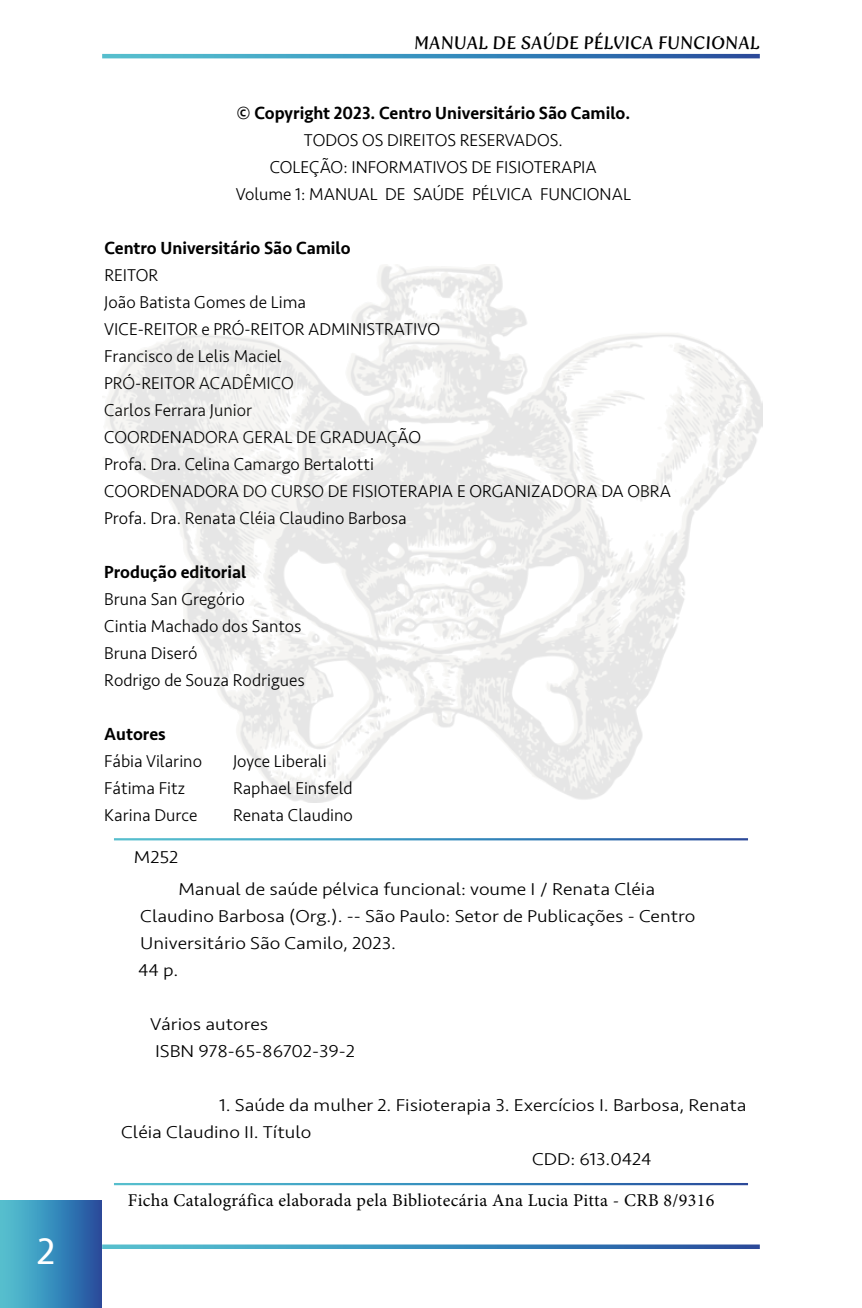
<style>
.page{position:relative;width:862px;height:1308px;background:#fff}
.page>*{position:absolute;margin:0;border:0;box-sizing:border-box;transform-origin:0 0}
.t1{font:38.48px "Seravek";color:#fff}
.t2{font:300 18px/27px "Seravek";color:#000;scale:.96 1}
.t3{font:300 18px/27px "Seravek";color:#000;scale:1.09 1}
.t4{font:500 18px "Seravek";color:#000;scale:.96 1}
.t5{font:18px "Minion Pro";letter-spacing:.02em;color:#000}
.t6{font:18px "Fertigo Pro Script";color:#000}
</style>
<div class="page">
<svg style="left:102px;top:54px;width:657px;height:4px;background:#3a8bba"></svg>
<svg style="left:102px;top:1244px;width:657px;height:5px;background:#4e97c1"></svg>
<div style="left:0;top:1200px;width:101px;height:107px;background:linear-gradient(to right,#54c9d5,#2250a1)"></div>
<img style="left:102px;top:265px;width:659px;height:537px">
<h1 class="t1" style="left:37px;top:1221px;width:20px">2</h1>
<p class="t6" style="left:414px;top:32px;width:347px">MANUAL DE SAÚDE PÉLVICA FUNCIONAL</p>
<p class="t4" style="left:236px;top:102px;width:411px">© Copyright 2023. Centro Universitário São Camilo.</p>
<p class="t2" style="left:235px;top:127px;width:413px;text-align:center">TODOS OS DIREITOS RESERVADOS.<br>COLEÇÃO: INFORMATIVOS DE FISIOTERAPIA<br>Volume 1: MANUAL DE SAÚDE PÉLVICA FUNCIONAL</p>
<p class="t4" style="left:104px;top:237px;width:258px">Centro Universitário São Camilo</p>
<p class="t2" style="left:104px;top:262px;width:591px">REITOR<br>João Batista Gomes de Lima<br>VICE-REITOR e PRÓ-REITOR ADMINISTRATIVO<br>Francisco de Lelis Maciel<br>PRÓ-REITOR ACADÊMICO<br>Carlos Ferrara Junior<br>COORDENADORA GERAL DE GRADUAÇÃO<br>Profa. Dra. Celina Camargo Bertalotti<br>COORDENADORA DO CURSO DE FISIOTERAPIA E ORGANIZADORA DA OBRA<br>Profa. Dra. Renata Cléia Claudino Barbosa</p>
<p class="t4" style="left:104px;top:561px;width:149px">Produção editorial</p>
<p class="t2" style="left:104px;top:586px;width:210px">Bruna San Gregório<br>Cintia Machado dos Santos<br>Bruna Diseró<br>Rodrigo de Souza Rodrigues</p>
<p class="t4" style="left:104px;top:723px;width:65px">Autores</p>
<p class="t2" style="left:104px;top:748px;width:103px">Fábia Vilarino<br>Fátima Fitz<br>Karina Durce</p>
<p class="t2" style="left:233px;top:748px;width:126px">Joyce Liberali<br>Raphael Einsfeld<br>Renata Claudino</p>
<p class="t3" style="left:134px;top:844px;width:42px">M252</p>
<p class="t3" style="left:138px;top:875px;width:512px;text-indent:40px">Manual de saúde pélvica funcional: voume I / Renata Cléia Claudino Barbosa (Org.). -- São Paulo: Setor de Publicações - Centro Universitário São Camilo, 2023.<br>44 p.</p>
<p class="t3" style="left:150px;top:1010px;width:189px">Vários autores<br>ISBN 978-65-86702-39-2</p>
<p class="t3" style="left:219px;top:1091px;width:485px">1. Saúde da mulher 2. Fisioterapia 3. Exercícios I. Barbosa, Renata</p>
<p class="t3" style="left:121px;top:1118px;width:176px">Cléia Claudino II. Título</p>
<p class="t3" style="left:531px;top:1145px;width:111px">CDD: 613.0424</p>
<p class="t5" style="left:128px;top:1188px;width:588px">Ficha Catalográfica elaborada pela Bibliotecária Ana Lucia Pitta - CRB 8/9316</p>
</div>
